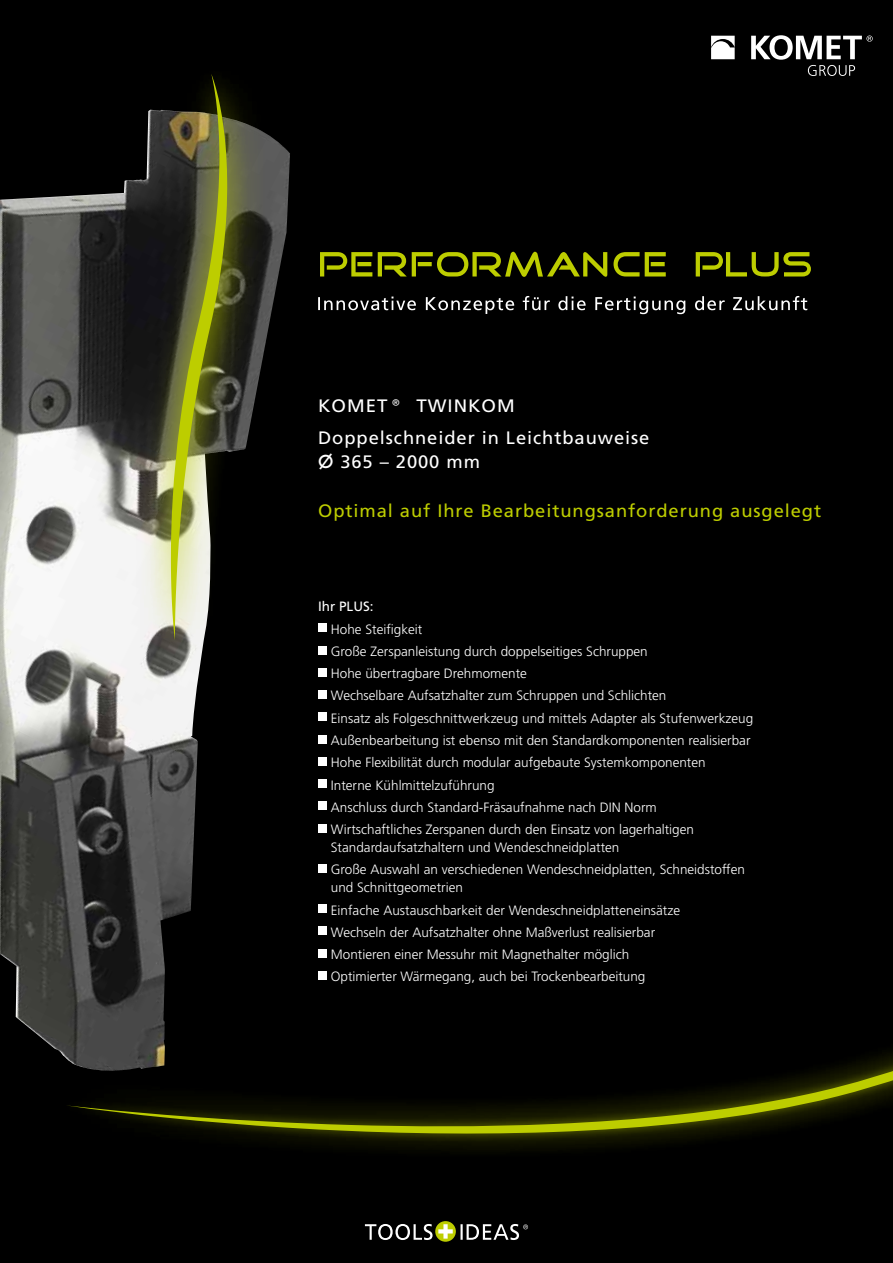
<style>
.page{position:relative;width:893px;height:1263px;background:#000}
.page>*{position:absolute;margin:0;border:0;box-sizing:border-box;transform-origin:0 0}
.t1{font:18px "Frutiger CE";letter-spacing:.05em;color:#bdcd00}
.t2{font:18px/32.5px "Frutiger CE";letter-spacing:.05em;color:#fff;scale:1.04 1}
.t3{font:18px "Frutiger CE";letter-spacing:.05em;color:#fff}
.t4{font:300 13.5px/22.2px "Frutiger CE";color:#fff}
.t5{font:13.5px "Frutiger CE";color:#fff}
.s1{font-family:"European Pi Two"}
</style>
<div class="page">
<svg style="left:435px;top:1221px;width:21px;height:21px"></svg>
<svg style="left:365px;top:1224px;width:88px;height:16px"></svg>
<svg style="left:460px;top:1224px;width:68px;height:16px"></svg>
<svg style="left:711px;top:35px;width:162px;height:41px"></svg>
<img style="left:0;top:195px;width:203px;height:845px">
<div style="left:318px;top:623px;width:9px;height:9px;background:#fff"></div>
<div style="left:318px;top:646px;width:9px;height:8px;background:#fff"></div>
<div style="left:318px;top:668px;width:9px;height:8px;background:#fff"></div>
<div style="left:318px;top:690px;width:9px;height:9px;background:#fff"></div>
<div style="left:318px;top:712px;width:9px;height:9px;background:#fff"></div>
<div style="left:318px;top:735px;width:9px;height:8px;background:#fff"></div>
<div style="left:318px;top:757px;width:9px;height:8px;background:#fff"></div>
<div style="left:318px;top:779px;width:9px;height:9px;background:#fff"></div>
<div style="left:318px;top:801px;width:9px;height:9px;background:#fff"></div>
<div style="left:318px;top:824px;width:9px;height:8px;background:#fff"></div>
<svg style="left:318px;top:296px;width:489px;height:18px"></svg>
<svg style="left:320px;top:252px;width:491px;height:25px"></svg>
<svg style="left:69px;top:93px;width:221px;height:556px"></svg>
<svg style="left:171px;top:74px;width:56px;height:566px;background:#70743d"></svg>
<div style="left:44px;top:850px;width:849px;height:307px;background:#bdcd00;opacity:.74"></div>
<div style="left:55px;top:873px;width:838px;height:270px;background:#bdcd00;opacity:.42"></div>
<svg style="left:65px;top:881px;width:828px;height:254px"></svg>
<h1 class="t2" style="left:318px;top:389px;width:320px">KOMET® Twi nKom<br>Doppelschneider in Leichtbauweise</h1>
<h1 class="t3" style="left:318px;top:451px;width:163px"><span class="s1">X</span> 365 – 2000 mm</h1>
<h1 class="t1" style="left:318px;top:501px;width:505px">Optimal auf Ihre Bearbeitungsanforderung ausgelegt</h1>
<p class="t5" style="left:318px;top:599px;width:57px">Ihr PLUS:</p>
<p class="t4" style="left:331px;top:618px;width:424px">Hohe Steifigkeit<br>Große Zerspanleistung durch doppelseitiges Schruppen<br>Hohe übertragbare Drehmomente<br>Wechselbare Aufsatzhalter zum Schruppen und Schlichten<br>Einsatz als Folgeschnittwerkzeug und mittels Adapter als Stufenwerkzeug Außenbearbeitung ist ebenso mit den Standardkomponenten realisierbar Hohe Flexibilität durch modular aufgebaute Systemkomponenten<br>Interne Kühlmittelzuführung<br>Anschluss durch Standard-Fräsaufnahme nach DIN Norm<br>Wirtschaftliches Zerspanen durch den Einsatz von lagerhaltigen</p>
<p class="t4" style="left:331px;top:836px;width:416px">Standardaufsatzhaltern und Wendeschneidplatten<br>Große Auswahl an verschiedenen Wendeschneidplatten, Schneidstoffen</p>
<p class="t4" style="left:331px;top:876px;width:351px">und Schnittgeometrien<br>Einfache Austauschbarkeit der Wendeschneidplatteneinsätze Wechseln der Aufsatzhalter ohne Maßverlust realisierbar Montieren einer Messuhr mit Magnethalter möglich Optimierter Wärmegang, auch bei Trockenbearbeitung</p>
</div>
